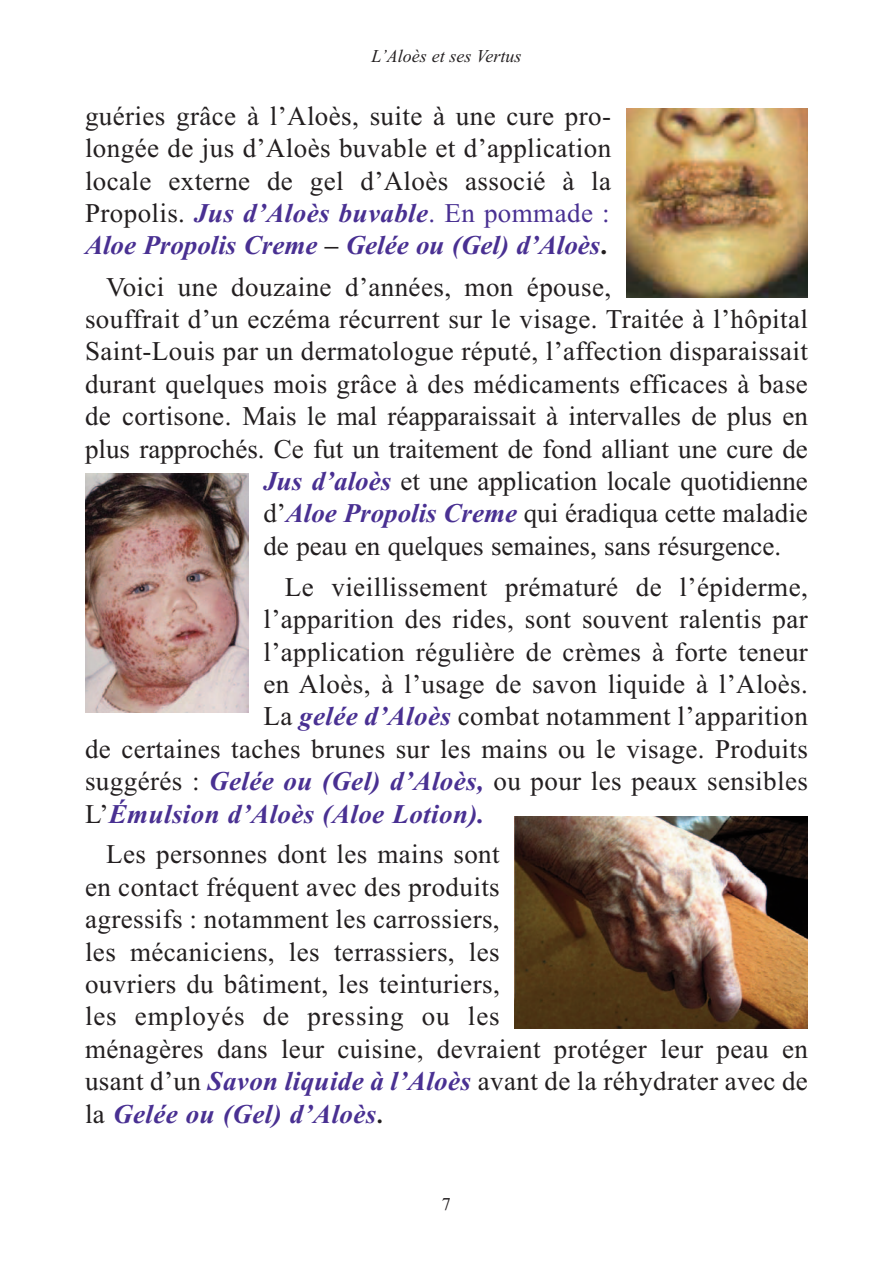
<style>
.page{position:relative;width:893px;height:1263px;background:#fff}
.page>*{position:absolute;margin:0;border:0;box-sizing:border-box;transform-origin:0 0}
.t1{font:27px/32.4px "Times New Roman";letter-spacing:.015em;color:#231f20;text-align:justify}
.t2{font:italic 700 27px "Times New Roman";letter-spacing:.015em;color:#493092}
.t3{font:italic 18px "Times New Roman";color:#231f20}
.t4{font:18px "Times New Roman";color:#231f20}
.s1{font-weight:700;font-style:italic;color:#493092}
.s2{color:#493092}
.s3{font-weight:700}
.s4{font-weight:400;font-style:normal;color:#231f20}
.s5{font-weight:700;font-size:24px}
</style>
<div class="page">
<img style="left:626px;top:109px;width:182px;height:189px">
<img style="left:85px;top:474px;width:163px;height:239px">
<img style="left:515px;top:816px;width:293px;height:213px">
<p class="t3" style="left:371px;top:45px;width:152px">L’Aloès et ses Vertus</p>
<p class="t1" style="left:85px;top:100px;width:528px">guéries grâce à l’Aloès, suite à une cure pro&shy;longée de jus d’Aloès buvable et d’application locale externe de gel d’Aloès associé à la Propolis. <span class="s1">Jus d’Aloès buvable</span><span class="s2">. En pommade :<br></span><span class="s1">Aloe Propolis Creme</span> <span class="s3">–</span> <span class="s1">Gelée ou (Gel) d’Aloès</span><span class="s3">.</span></p>
<p class="t1" style="left:106px;top:270px;width:506px">Voici une douzaine d’années, mon épouse,</p>
<p class="t1" style="left:85px;top:302px;width:724px">souffrait d’un eczéma récurrent sur le visage. Traitée à l’hôpital</p>
<p class="t1" style="left:85px;top:335px;width:724px">Saint-Louis par un dermatologue réputé, l’affection disparaissait</p>
<p class="t1" style="left:85px;top:367px;width:724px">durant quelques mois grâce à des médicaments efficaces à base</p>
<p class="t1" style="left:85px;top:400px;width:724px">de cortisone. Mais le mal réapparaissait à intervalles de plus en</p>
<p class="t1" style="left:85px;top:432px;width:724px">plus rapprochés. Ce fut un traitement de fond alliant une cure de</p>
<p class="t1" style="left:263px;top:464px;width:546px"><span class="s1">Jus d’aloès</span> et une application locale quotidienne</p>
<p class="t1" style="left:263px;top:497px;width:546px">d’<span class="s1">Aloe Propolis Creme</span> qui éradiqua cette maladie</p>
<p class="t1" style="left:263px;top:529px;width:519px">de peau en quelques semaines, sans résurgence.</p>
<p class="t1" style="left:285px;top:570px;width:525px">Le vieillissement prématuré de l’épiderme,</p>
<p class="t1" style="left:263px;top:603px;width:546px">l’apparition des rides, sont souvent ralentis par</p>
<p class="t1" style="left:263px;top:635px;width:546px">l’application régulière de crèmes à forte teneur</p>
<p class="t1" style="left:263px;top:667px;width:546px">en Aloès, à l’usage de savon liquide à l’Aloès.</p>
<p class="t1" style="left:263px;top:700px;width:546px">La <span class="s1">gelée d’Aloès</span> combat notamment l’apparition</p>
<p class="t1" style="left:85px;top:732px;width:724px">de certaines taches brunes sur les mains ou le visage. Produits</p>
<p class="t1" style="left:85px;top:765px;width:724px">suggérés : <span class="s1">Gelée ou (Gel) d’Aloès,</span> ou pour les peaux sensibles</p>
<p class="t2" style="left:85px;top:797px;width:401px"><span class="s4">L’</span>Émulsion d’Aloès (Aloe Lotion).</p>
<p class="t1" style="left:85px;top:838px;width:724px;text-align:left;text-indent:21px">Les personnes dont les mains sont<br>en contact fréquent avec des produits<br>agressifs : notamment les carrossiers,<br>les mécaniciens, les terrassiers, les<br>ouvriers du bâtiment, les teinturiers,<br>les employés de pressing ou les<br>ménagères dans leur cuisine, devraient protéger leur peau en usant d’un <span class="s1">Savon liquide à l’Aloès</span> avant de la réhydrater avec de la <span class="s1">Gelée ou (Gel) d’Aloès</span><span class="s5">.</span></p>
<p class="t4" style="left:442px;top:1193px;width:10px">7</p>
</div>
